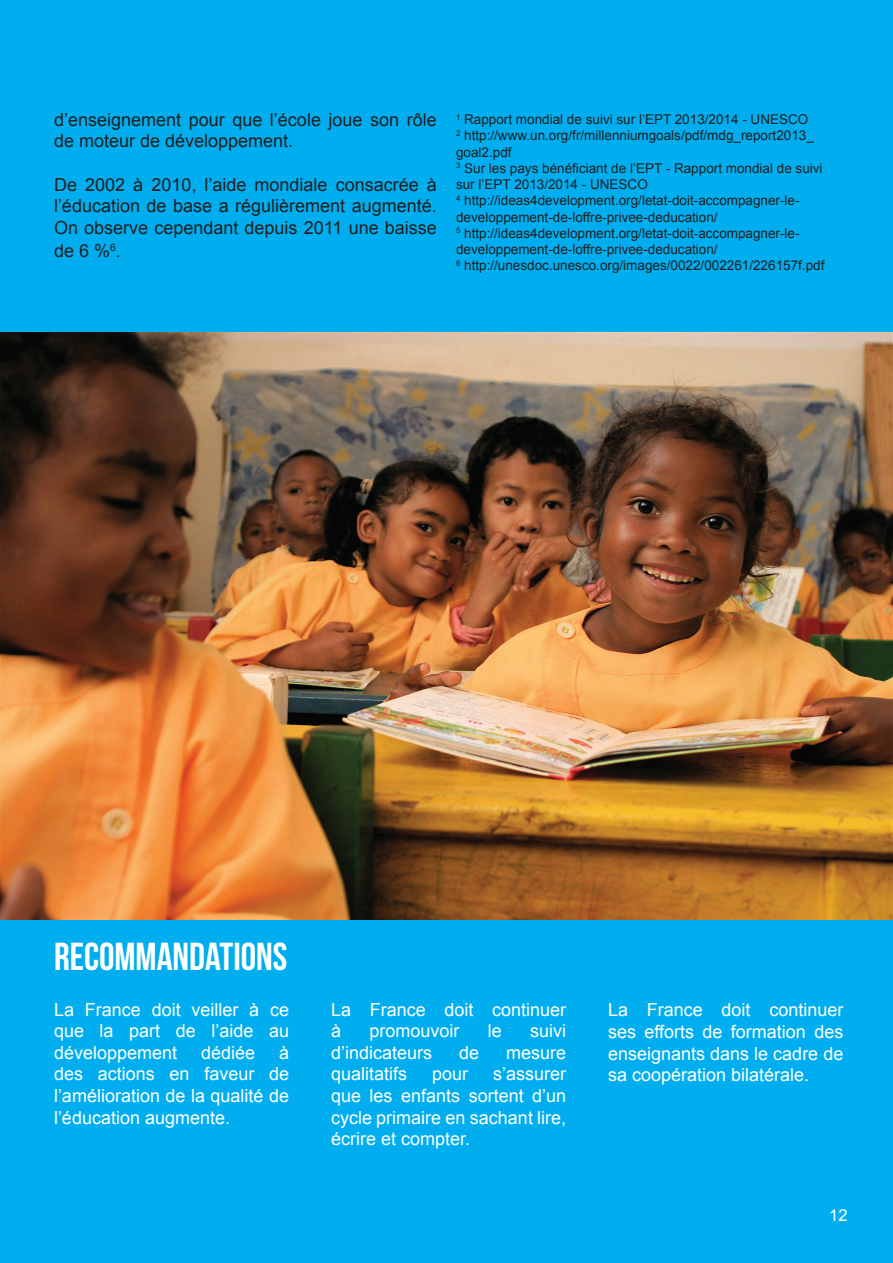
<style>
.page{position:relative;width:893px;height:1263px;background:#00aeef}
.page>*{position:absolute;margin:0;border:0;box-sizing:border-box;transform-origin:0 0}
.t1{font:39px "Bebas Neue";color:#fff}
.t2{font:18px/21.6px "Arial";color:#fff;text-align:justify}
.t3{font:18px/21.6px "Arial";color:#231f20}
.t4{font:16.5px "Arial";color:#fff}
.t5{font:13.5px/16.2px "Arial";color:#231f20}
</style>
<div class="page">
<img style="left:0;top:333px;width:893px;height:586px">
<h2 class="t3" style="left:54px;top:109px;width:384px">d’enseignement pour que l’école joue son rôle de moteur de développement.</h2>
<h2 class="t3" style="left:54px;top:174px;width:384px;text-align:justify">De 2002 à 2010, l’aide mondiale consacrée à l’éducation de base a régulièrement augmenté.<br>On observe cependant depuis 2011 une baisse</h2>
<h2 class="t3" style="left:54px;top:240px;width:68px">de 6 %<sup>6</sup>.</h2>
<p class="t5" style="left:456px;top:112px;width:370px"><sup>1</sup> Rapport mondial de suivi sur l’EPT 2013/2014 - UNESCO<br><sup>2</sup> http://www.un.org/fr/millenniumgoals/pdf/mdg_report2013_ goal2.pdf<br><sup>3</sup> Sur les pays bénéficiant de l’EPT - Rapport mondial de suivi sur l’EPT 2013/2014 - UNESCO<br><sup>4</sup> http://ideas4development.org/letat-doit-accompagner-le&shy;developpement-de-loffre-privee-deducation/<br><sup>5</sup> http://ideas4development.org/letat-doit-accompagner-le&shy;developpement-de-loffre-privee-deducation/<br><sup>6</sup> http://unesdoc.unesco.org/images/0022/002261/226157f.pdf</p>
<h1 class="t1" style="left:54px;top:935px;width:235px">RECOMMANDATIONS</h1>
<h2 class="t2" style="left:54px;top:999px;width:237px">La France doit veiller à ce que la part de l’aide au développement</h2>
<h2 class="t2" style="left:54px;top:1042px;width:237px;text-indent:225px">à des actions en faveur de l’amélioration de la qualité de l’éducation augmente.</h2>
<h2 class="t2" style="left:201px;top:1042px;width:56px">dédiée</h2>
<h2 class="t2" style="left:331px;top:999px;width:237px">La France doit continuer à</h2>
<h2 class="t2" style="left:369px;top:1020px;width:92px">promouvoir</h2>
<h2 class="t2" style="left:488px;top:1020px;width:16px">le</h2>
<h2 class="t2" style="left:530px;top:1020px;width:37px">suivi</h2>
<h2 class="t2" style="left:331px;top:1042px;width:103px">d’indicateurs</h2>
<h2 class="t2" style="left:459px;top:1042px;width:22px">de</h2>
<h2 class="t2" style="left:506px;top:1042px;width:62px">mesure</h2>
<h2 class="t2" style="left:331px;top:1063px;width:78px">qualitatifs</h2>
<h2 class="t2" style="left:432px;top:1063px;width:38px">pour</h2>
<h2 class="t2" style="left:331px;top:1063px;width:237px;text-indent:162px">s’assurer que les enfants sortent d’un cycle primaire en sachant lire, écrire et compter.</h2>
<h2 class="t2" style="left:608px;top:999px;width:237px">La France doit continuer ses efforts de formation des enseignants dans le cadre de sa coopération bilatérale.</h2>
<p class="t4" style="left:829px;top:1204px;width:20px">12</p>
</div>
